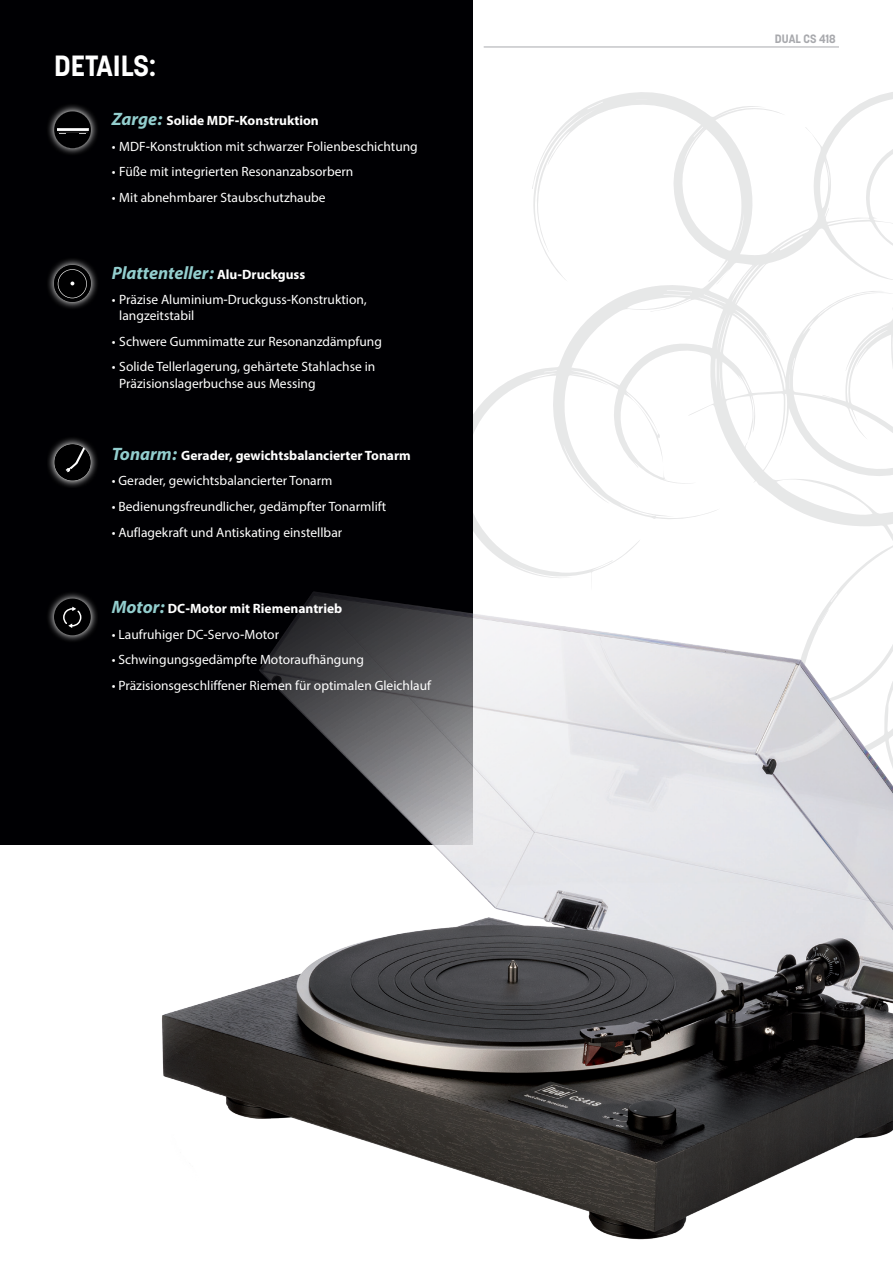
<style>
.page{position:relative;width:893px;height:1263px;background:#fff}
.page>*{position:absolute;margin:0;border:0;box-sizing:border-box;transform-origin:0 0}
.t1{font:700 28.95px "Korolev";color:#fff}
.t2{font:italic 700 18px "Myriad Hebrew";color:#93cece}
.t3{font:13.5px/16.2px "Myriad Hebrew";color:#fff}
.t4{font:700 13.5px "Myriad Hebrew";color:#fff}
.t5{font:700 12px "Korolev";color:#a8a9ad}
.s1{font-style:italic;font-size:18px;color:#93cece}
.s2{font-style:normal;font-size:13.5px;color:#fff}
</style>
<div class="page">
<svg style="left:472px;top:87px;width:421px;height:416px"></svg>
<svg style="left:632px;top:461px;width:6px;height:7px"></svg>
<svg style="left:805px;top:127px;width:7px;height:7px"></svg>
<svg style="left:741px;top:375px;width:9px;height:18px"></svg>
<svg style="left:635px;top:312px;width:15px;height:1px"></svg>
<hr style="left:484px;top:47px;width:355px;height:1px;background:#a8a9ad">
<div style="left:0;top:0;width:472px;height:844px;background:#000003"></div>
<img style="left:26px;top:503px;width:867px;height:737px">
<svg style="left:48px;top:259px;width:49px;height:49px"></svg>
<div style="left:54px;top:265px;width:37px;height:37px;background:#000001;border-radius:50%"></div>
<svg style="left:58px;top:269px;width:29px;height:29px"></svg>
<svg style="left:48px;top:105px;width:49px;height:49px"></svg>
<svg style="left:54px;top:111px;width:37px;height:37px"></svg>
<svg style="left:48px;top:438px;width:49px;height:49px"></svg>
<svg style="left:54px;top:444px;width:37px;height:37px"></svg>
<svg style="left:46px;top:591px;width:52px;height:52px"></svg>
<div style="left:54px;top:598px;width:37px;height:37px;background:#000001;border-radius:50%"></div>
<svg style="left:63px;top:607px;width:18px;height:21px"></svg>
<h1 class="t1" style="left:54px;top:47px;width:104px">DETAILS:</h1>
<p class="t4" style="left:112px;top:113px;width:208px"><span class="s1">Zarge:</span> Solide MDF-Konstruktion</p>
<p class="t3" style="left:112px;top:139px;width:308px">• MDF-Konstruktion mit schwarzer Folienbeschichtung</p>
<p class="t3" style="left:112px;top:164px;width:243px">• Füße mit integrierten Resonanzabsorbern</p>
<p class="t3" style="left:112px;top:190px;width:215px">• Mit abnehmbarer Staubschutzhaube</p>
<h2 class="t2" style="left:112px;top:262px;width:195px">Plattenteller: <span class="s2">Alu-Druckguss</span></h2>
<p class="t3" style="left:119px;top:292px;width:249px;text-indent:-8px">• Präzise Aluminium-Druckguss-Konstruktion, langzeitstabil</p>
<p class="t3" style="left:112px;top:334px;width:272px">• Schwere Gummimatte zur Resonanzdämpfung</p>
<p class="t3" style="left:119px;top:360px;width:258px;text-indent:-8px">• Solide Tellerlagerung, gehärtete Stahlachse in<br>Präzisionslagerbuchse aus Messing</p>
<p class="t4" style="left:112px;top:448px;width:301px"><span class="s1">Tonarm:</span> Gerader, gewichtsbalancierter Tonarm</p>
<p class="t3" style="left:112px;top:473px;width:222px">• Gerader, gewichtsbalancierter Tonarm</p>
<p class="t3" style="left:112px;top:499px;width:276px">• Bedienungsfreundlicher, gedämpfter Tonarmlift</p>
<p class="t3" style="left:112px;top:525px;width:232px">• Auflagekraft und Antiskating einstellbar</p>
<p class="t4" style="left:112px;top:601px;width:232px"><span class="s1">Motor:</span> DC-Motor mit Riemenantrieb</p>
<p class="t3" style="left:112px;top:627px;width:169px">• Laufruhiger DC-Servo-Motor</p>
<p class="t3" style="left:112px;top:652px;width:254px">• Schwingungsgedämpfte Motoraufhängung</p>
<p class="t3" style="left:112px;top:678px;width:321px">• Präzisionsgeschliffener Riemen für optimalen Gleichlauf</p>
<p class="t5" style="left:775px;top:31px;width:62px">DUAL CS 418</p>
</div>
